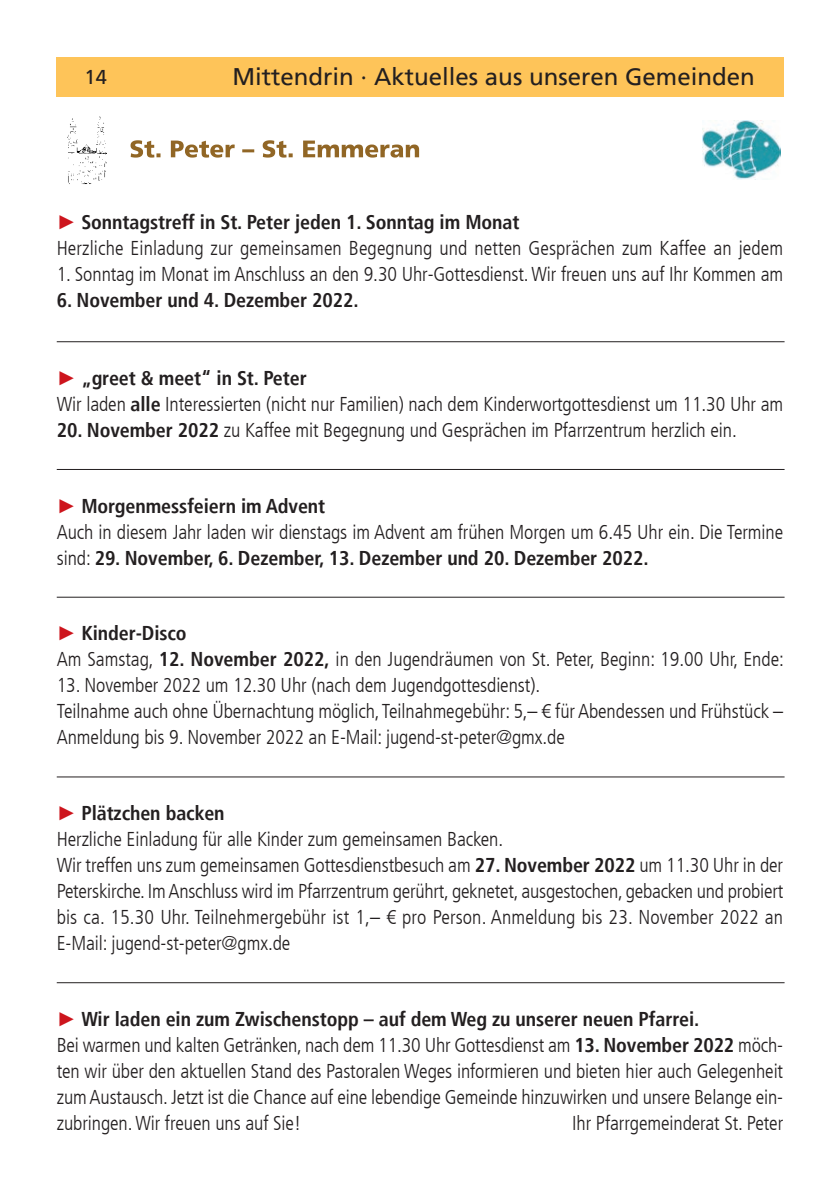
<style>
.page{position:relative;width:840px;height:1191px;background:#fff}
.page>*{position:absolute;margin:0;border:0;box-sizing:border-box;transform-origin:0 0}
.t1{font:24px "Frutiger LT";color:#231f20}
.t2{font:300 condensed 20px/26px "Frutiger LT";letter-spacing:-.005em;color:#231f20}
.t3{font:700 condensed 20px "Frutiger LT";letter-spacing:-.005em;color:#231f20}
.t4{font:20px "Frutiger LT";color:#231f20}
.s1{font-family:"Arial";font-weight:400;font-stretch:normal;color:#cd151d}
.s2{font-weight:700}
</style>
<div class="page">
<div style="left:56px;top:57px;width:726px;height:39px;background:#fec459"></div>
<svg style="left:130px;top:140px;width:289px;height:18px"></svg>
<img style="left:68px;top:116px;width:38px;height:68px">
<img style="left:702px;top:120px;width:78px;height:59px">
<hr style="left:57px;top:341px;width:727px;height:1px;background:#231f20">
<hr style="left:57px;top:469px;width:727px;height:1px;background:#231f20">
<hr style="left:57px;top:596px;width:727px;height:1px;background:#231f20">
<hr style="left:57px;top:776px;width:727px;height:1px;background:#231f20">
<hr style="left:57px;top:982px;width:727px;height:1px;background:#231f20">
<p class="t4" style="left:84px;top:66px;width:24px">14</p>
<p class="t1" style="left:232px;top:62px;width:523px">Mittendrin · Aktuelles aus unseren Gemeinden</p>
<p class="t2" style="left:57px;top:209px;width:727px"><span class="s1">►</span> <span class="s2">Sonntagstreff in St. Peter jeden 1. Sonntag im Monat<br></span>Herzliche Einladung zur gemeinsamen Begegnung und netten Gesprächen zum Kaffee an jedem</p>
<p class="t2" style="left:57px;top:261px;width:727px">1. Sonntag im Monat im Anschluss an den 9.30 Uhr-Gottesdienst. Wir freuen uns auf Ihr Kommen am</p>
<p class="t3" style="left:57px;top:288px;width:303px">6. November und 4. Dezember 2022.</p>
<p class="t2" style="left:57px;top:365px;width:727px"><span class="s1">►</span> <span class="s2">„greet &amp; meet“ in St. Peter<br></span>Wir laden <span class="s2">alle</span> Interessierten (nicht nur Familien) nach dem Kinderwortgottesdienst um 11.30 Uhr am</p>
<p class="t2" style="left:57px;top:417px;width:681px"><span class="s2">20. November 2022</span> zu Kaffee mit Begegnung und Gesprächen im Pfarrzentrum herzlich ein.</p>
<p class="t2" style="left:57px;top:493px;width:727px"><span class="s1">►</span> <span class="s2">Morgenmessfeiern im Advent<br></span>Auch in diesem Jahr laden wir dienstags im Advent am frühen Morgen um 6.45 Uhr ein. Die Termine sind: <span class="s2">29. November, 6. Dezember, 13. Dezember und 20. Dezember 2022.</span></p>
<p class="t2" style="left:57px;top:621px;width:728px"><span class="s1">►</span> <span class="s2">Kinder-Disco<br></span>Am Samstag, <span class="s2">12. November 2022,</span> in den Jugendräumen von St. Peter, Beginn: 19.00 Uhr, Ende:</p>
<p class="t2" style="left:57px;top:673px;width:484px">13. November 2022 um 12.30 Uhr (nach dem Jugendgottesdienst).</p>
<p class="t2" style="left:57px;top:699px;width:727px">Teilnahme auch ohne Übernachtung möglich, Teilnahmegebühr: 5,– € für Abendessen und Frühstück –<br>Anmeldung bis 9. November 2022 an E-Mail: jugend-st-peter@gmx.de</p>
<p class="t2" style="left:57px;top:800px;width:447px"><span class="s1">►</span> <span class="s2">Plätzchen backen<br></span>Herzliche Einladung für alle Kinder zum gemeinsamen Backen.</p>
<p class="t2" style="left:57px;top:852px;width:727px;text-align:justify">Wir treffen uns zum gemeinsamen Gottesdienstbesuch am <span class="s2">27. November 2022</span> um 11.30 Uhr in der Peterskirche. Im Anschluss wird im Pfarrzentrum gerührt, geknetet, ausgestochen, gebacken und probiert bis ca. 15.30 Uhr. Teilnehmergebühr ist 1,– € pro Person. Anmeldung bis 23. November 2022 an E-Mail: jugend-st-peter@gmx.de</p>
<p class="t2" style="left:57px;top:1006px;width:727px"><span class="s1">►</span> <span class="s2">Wir laden ein zum Zwischenstopp – auf dem Weg zu unserer neuen Pfarrei.<br></span>Bei warmen und kalten Getränken, nach dem 11.30 Uhr Gottesdienst am <span class="s2">13. November 2022</span> möch&shy;ten wir über den aktuellen Stand des Pastoralen Weges informieren und bieten hier auch Gelegenheit zum Austausch. Jetzt ist die Chance auf eine lebendige Gemeinde hinzuwirken und unsere Belange ein&shy;zubringen. Wir freuen uns auf Sie!</p>
<p class="t2" style="left:572px;top:1110px;width:212px">Ihr Pfarrgemeinderat St. Peter</p>
</div>
